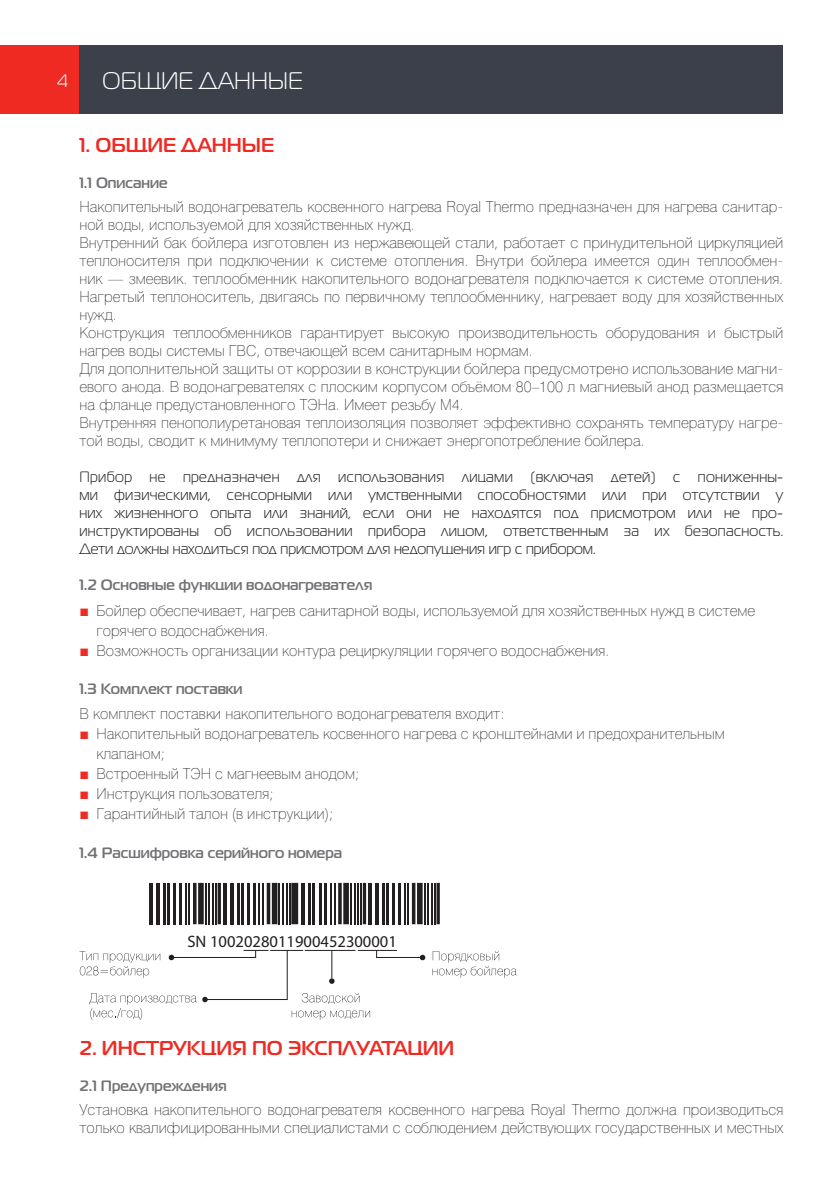
<style>
.page{position:relative;width:840px;height:1191px;background:#fff}
.page>*{position:absolute;margin:0;border:0;box-sizing:border-box;transform-origin:0 0}
.t1{font:24px "Magistral C";color:#fff}
.t2{font:700 20px "Magistral C";color:#ee2a23}
.t3{font:18px "Magistral C";color:#fff}
.t4{font:16.6px "Myriad Pro";color:#231f20}
.t5{font:100 15px/18px "Helios";color:#231f20}
.t6{font:15px/18px "Magistral C";color:#231f20;text-align:justify}
.t7{font:700 15px "Magistral C";color:#717275}
.s1{font-family:"Arial";font-weight:400;font-size:16px;color:#ee2a23}
</style>
<div class="page">
<div style="left:0;top:45px;width:91px;height:68px;background:#ee2a23"></div>
<div style="left:79px;top:45px;width:703px;height:68px;background:#3b404a"></div>
<hr style="left:149px;top:883px;width:4px;height:41px;background:#231f20">
<hr style="left:156px;top:883px;width:4px;height:41px;background:#231f20">
<hr style="left:163px;top:883px;width:2px;height:41px;background:#231f20">
<hr style="left:167px;top:883px;width:3px;height:41px;background:#231f20">
<hr style="left:173px;top:883px;width:3px;height:41px;background:#231f20">
<hr style="left:179px;top:883px;width:3px;height:41px;background:#231f20">
<hr style="left:185px;top:883px;width:1px;height:41px;background:#231f20">
<hr style="left:188px;top:883px;width:2px;height:41px;background:#231f20">
<svg style="left:193px;top:883px;width:11px;height:41px"></svg>
<hr style="left:205px;top:883px;width:1px;height:41px;background:#231f20">
<hr style="left:208px;top:883px;width:2px;height:41px;background:#231f20">
<hr style="left:212px;top:883px;width:1px;height:41px;background:#231f20">
<hr style="left:215px;top:883px;width:1px;height:41px;background:#231f20">
<svg style="left:217px;top:883px;width:4px;height:41px"></svg>
<hr style="left:223px;top:883px;width:3px;height:41px;background:#231f20">
<hr style="left:230px;top:883px;width:3px;height:41px;background:#231f20">
<hr style="left:237px;top:883px;width:2px;height:41px;background:#231f20">
<hr style="left:241px;top:883px;width:2px;height:41px;background:#231f20">
<hr style="left:247px;top:883px;width:3px;height:41px;background:#231f20">
<hr style="left:252px;top:883px;width:3px;height:41px;background:#231f20">
<hr style="left:258px;top:883px;width:2px;height:41px;background:#231f20">
<hr style="left:262px;top:883px;width:2px;height:41px;background:#231f20">
<svg style="left:291px;top:883px;width:7px;height:41px"></svg>
<svg style="left:266px;top:883px;width:11px;height:41px"></svg>
<hr style="left:278px;top:883px;width:2px;height:41px;background:#231f20">
<hr style="left:282px;top:883px;width:2px;height:41px;background:#231f20">
<hr style="left:285px;top:883px;width:2px;height:41px;background:#231f20">
<hr style="left:289px;top:883px;width:1px;height:41px;background:#231f20">
<hr style="left:301px;top:883px;width:4px;height:41px;background:#231f20">
<hr style="left:308px;top:883px;width:2px;height:41px;background:#231f20">
<hr style="left:312px;top:883px;width:3px;height:41px;background:#231f20">
<hr style="left:318px;top:883px;width:3px;height:41px;background:#231f20">
<hr style="left:324px;top:883px;width:3px;height:41px;background:#231f20">
<hr style="left:330px;top:883px;width:1px;height:41px;background:#231f20">
<hr style="left:333px;top:883px;width:2px;height:41px;background:#231f20">
<svg style="left:338px;top:883px;width:11px;height:41px"></svg>
<hr style="left:350px;top:883px;width:1px;height:41px;background:#231f20">
<hr style="left:353px;top:883px;width:2px;height:41px;background:#231f20">
<hr style="left:357px;top:883px;width:1px;height:41px;background:#231f20">
<hr style="left:360px;top:883px;width:1px;height:41px;background:#231f20">
<svg style="left:362px;top:883px;width:4px;height:41px"></svg>
<hr style="left:368px;top:883px;width:3px;height:41px;background:#231f20">
<hr style="left:375px;top:883px;width:3px;height:41px;background:#231f20">
<hr style="left:382px;top:883px;width:2px;height:41px;background:#231f20">
<hr style="left:386px;top:883px;width:2px;height:41px;background:#231f20">
<hr style="left:392px;top:883px;width:3px;height:41px;background:#231f20">
<hr style="left:397px;top:883px;width:3px;height:41px;background:#231f20">
<hr style="left:403px;top:883px;width:2px;height:41px;background:#231f20">
<hr style="left:407px;top:883px;width:2px;height:41px;background:#231f20">
<svg style="left:436px;top:883px;width:3px;height:41px"></svg>
<svg style="left:411px;top:883px;width:11px;height:41px"></svg>
<hr style="left:423px;top:883px;width:2px;height:41px;background:#231f20">
<hr style="left:427px;top:883px;width:2px;height:41px;background:#231f20">
<hr style="left:430px;top:883px;width:2px;height:41px;background:#231f20">
<hr style="left:434px;top:883px;width:1px;height:41px;background:#231f20">
<svg style="left:79px;top:949px;width:346px;height:71px"></svg>
<svg style="left:432px;top:951px;width:84px;height:26px"></svg>
<p class="t3" style="left:57px;top:71px;width:12px">4</p>
<h1 class="t1" style="left:102px;top:68px;width:202px">ОБЩИЕ ДАННЫЕ</h1>
<h2 class="t2" style="left:79px;top:133px;width:196px">1. ОБЩИЕ ДАННЫЕ</h2>
<p class="t7" style="left:79px;top:174px;width:89px">1.1 Описание</p>
<p class="t5" style="left:79px;top:198px;width:705px">Накопительный водонагреватель косвенного нагрева Royal Thermo предназначен для нагрева санитар&shy;ной воды, используемой для хозяйственных нужд.<br>Внутренний бак бойлера изготовлен из нержавеющей стали, работает с принудительной циркуляцией теплоносителя при подключении к системе отопления. Внутри бойлера имеется один теплообмен&shy;ник — змеевик. теплообменник накопительного водонагревателя подключается к системе отопления.<br>Нагретый теплоноситель, двигаясь по первичному теплообменнику, нагревает воду для хозяйственных нужд.<br>Конструкция теплообменников гарантирует высокую производительность оборудования и быстрый нагрев воды системы ГВС, отвечающей всем санитарным нормам.<br>Для дополнительной защиты от коррозии в конструкции бойлера предусмотрено использование магни&shy;евого анода. В водонагревателях с плоским корпусом объёмом 80–100 л магниевый анод размещается на фланце предустановленного ТЭНа. Имеет резьбу М4.<br>Внутренняя пенополиуретановая теплоизоляция позволяет эффективно сохранять температуру нагре&shy;той воды, сводит к минимуму теплопотери и снижает энергопотребление бойлера.</p>
<p class="t6" style="left:79px;top:468px;width:705px">Прибор не предназначен для использования лицами (включая детей) с пониженны&shy;ми физическими, сенсорными или умственными способностями или при отсутствии у них жизненного опыта или знаний, если они не находятся под присмотром или не про&shy;инструктированы об использовании прибора лицом, ответственным за их безопасность.<br>Дети должны находиться под присмотром для недопущения игр с прибором.</p>
<p class="t7" style="left:79px;top:576px;width:294px">1.2 Основные функции водонагревателя</p>
<p class="t5" style="left:96px;top:600px;width:659px;line-height:20px;text-indent:-17px"><span class="s1">■</span> Бойлер обеспечивает, нагрев санитарной воды, используемой для хозяйственных нужд в системе горячего водоснабжения.</p>
<p class="t5" style="left:79px;top:641px;width:531px"><span class="s1">■</span> Возможность организации контура рециркуляции горячего водоснабжения.</p>
<p class="t7" style="left:79px;top:679px;width:165px">1.3 Комплект поставки</p>
<p class="t5" style="left:79px;top:705px;width:426px">В комплект поставки накопительного водонагревателя входит:</p>
<p class="t5" style="left:96px;top:724px;width:629px;line-height:20px;text-indent:-17px"><span class="s1">■</span> Накопительный водонагреватель косвенного нагрева с кронштейнами и предохранительным клапаном;</p>
<p class="t5" style="left:79px;top:765px;width:281px"><span class="s1">■</span> Встроенный ТЭН с магнеевым анодом;</p>
<p class="t5" style="left:79px;top:785px;width:196px"><span class="s1">■</span> Инструкция пользователя;</p>
<p class="t5" style="left:79px;top:805px;width:255px"><span class="s1">■</span> Гарантийный талон (в инструкции);</p>
<p class="t7" style="left:79px;top:843px;width:264px">1.4 Расшифровка серийного номера</p>
<p class="t4" style="left:187px;top:931px;width:211px">SN 1002028011900452300001</p>
<h2 class="t2" style="left:79px;top:1036px;width:376px">2. ИНСТРУКЦИЯ ПО ЭКСПЛУАТАЦИИ</h2>
<p class="t7" style="left:79px;top:1077px;width:149px">2.1 Предупреждения</p>
<p class="t5" style="left:79px;top:1100px;width:705px">Установка накопительного водонагревателя косвенного нагрева Royal Thermo должна производиться только квалифицированными специалистами с соблюдением действующих государственных и местных</p>
</div>
